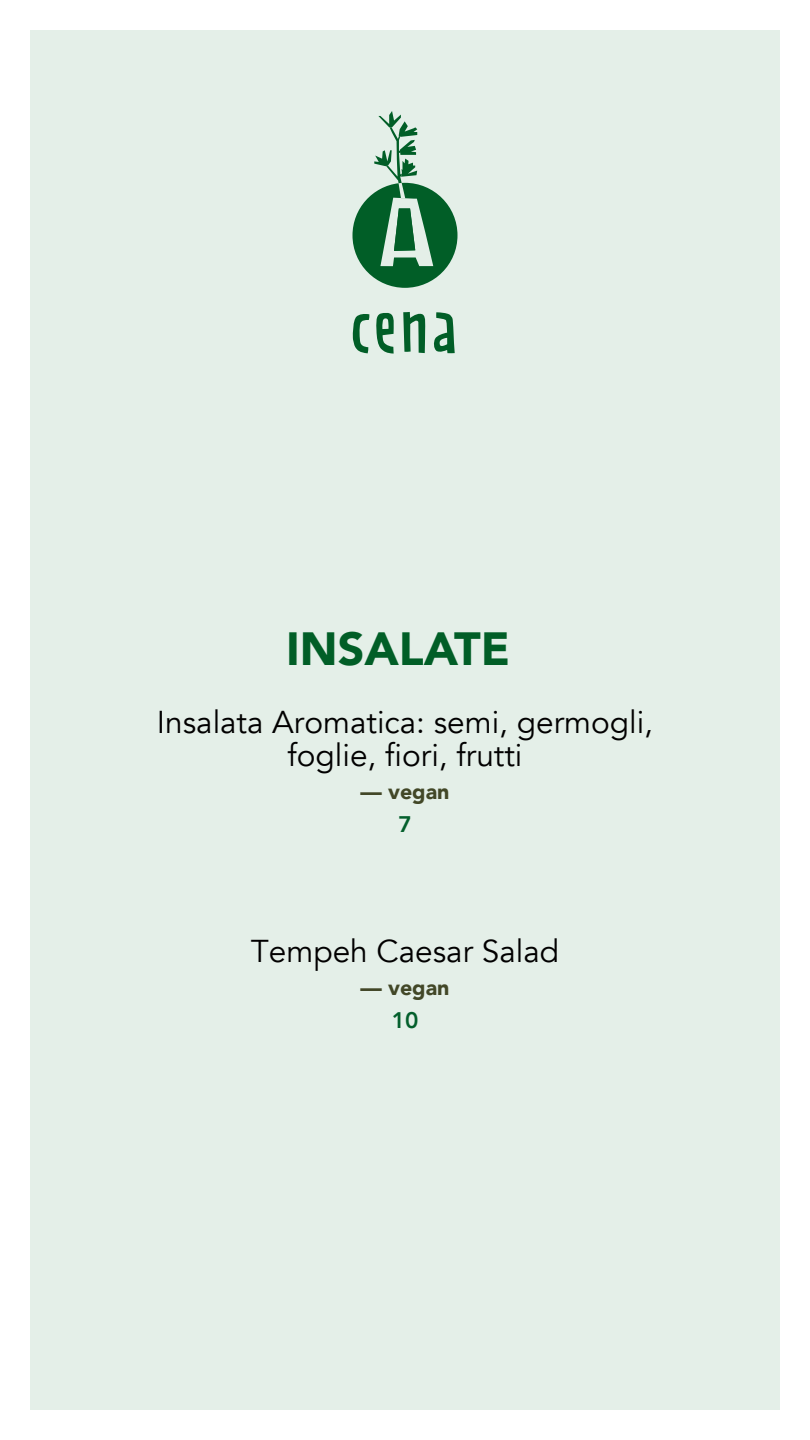
<style>
.page{position:relative;width:810px;height:1440px;background:#fff}
.page>*{position:absolute;margin:0;border:0;box-sizing:border-box;transform-origin:0 0}
.t1{font:70.5px "Prater Block Two Fill";color:#015e27}
.t2{font:900 46.5px "Avenir";color:#015e27}
.t3{font:31.58px/33px "Avenir";color:#010000;text-align:center}
.t4{font:800 22.5px "Avenir";color:#035f2c}
.t5{font:900 21.38px "Avenir";color:#424727}
</style>
<div class="page">
<div style="left:30px;top:30px;width:750px;height:1380px;background:#e4efe8"></div>
<svg style="left:352px;top:111px;width:106px;height:177px;background:#85b297"></svg>
<h1 class="t1" style="left:350px;top:284px;width:117px">cena</h1>
<h2 class="t2" style="left:286px;top:609px;width:225px">INSALATE</h2>
<p class="t3" style="left:157px;top:706px;width:498px">Insalata Aromatica: semi, germogli, foglie, fiori, frutti</p>
<p class="t5" style="left:360px;top:773px;width:91px">— vegan</p>
<p class="t4" style="left:398px;top:806px;width:15px">7</p>
<p class="t3" style="left:251px;top:935px;width:310px">Tempeh Caesar Salad</p>
<p class="t5" style="left:360px;top:969px;width:91px">— vegan</p>
<p class="t4" style="left:392px;top:1003px;width:28px">10</p>
</div>
